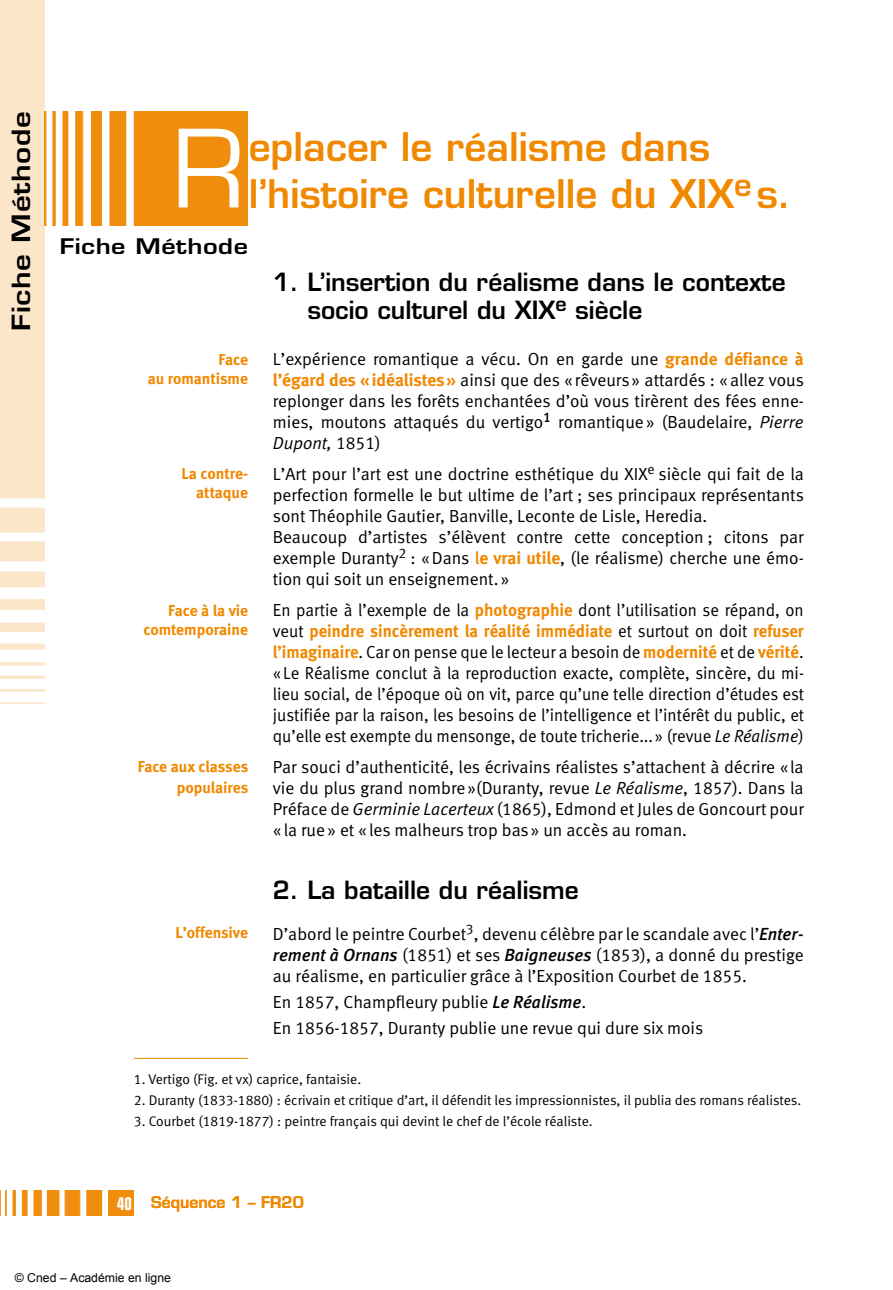
<style>
.page{position:relative;width:893px;height:1290px;background:#fff}
.page>*{position:absolute;margin:0;border:0;box-sizing:border-box;transform-origin:0 0}
.t1{font:105px "Eurostile LT Std";color:#fff}
.t2{font:600 38.5px/47.2px "Eurostile LT Std";color:#f08800}
.t3{font:700 35px "Eurostile LT Std";color:#fff}
.t4{font:600 24.5px/28px "Eurostile LT Std";color:#000}
.t5{font:600 24.5px "Eurostile LT Std";letter-spacing:.02em;color:#000;scale:1.2 1}
.t6{font:700 24.5px "Eurostile LT Std";letter-spacing:.04em;color:#fff;scale:.9 1}
.t7{font:600 21px "Eurostile LT Std";letter-spacing:.02em;color:#000;scale:1.2 1}
.t8{font:17.5px/21px "Meta Normal LF";color:#000;text-align:justify}
.t9{font:17.5px/21px "Meta Normal LF";color:#000;text-align:justify;scale:.96 1}
.t10{font:17.5px "Meta Bold LF";color:#f08800;scale:.96 1}
.t11{font:15.75px/18.9px "Meta Bold LF";color:#f08800;text-align:right}
.t12{font:600 15.75px "Eurostile LT Std";color:#f08800}
.t13{font:14px "Meta Normal LF";color:#000}
.t14{font:12.25px "Arial";color:#000}
.s1{font-family:"Meta Bold LF";color:#f08800}
.s2{font-style:italic}
.s3{font-family:"Meta Medium LF";color:#f08800}
.s4{font-family:"Meta Normal LF";color:#000}
.s5{font-family:"Meta Medium LF";font-style:italic}
.s6{font-weight:700;font-stretch:condensed;font-size:17.5px;color:#fff}
</style>
<div class="page">
<img style="left:0;top:1190px;width:134px;height:25px">
<img style="left:45px;top:112px;width:203px;height:114px">
<hr style="left:134px;top:1058px;width:114px;height:1px;background:#f08800">
<h3 class="t5" style="left:6px;top:331px;width:185px;rotate:-90deg">Fiche Méthode</h3>
<h1 class="t1" style="left:171px;top:106px;width:75px">R</h1>
<h2 class="t2" style="left:249px;top:123px;width:544px">eplacer le réalisme dans l’histoire culturelle du XIX<sup>e</sup> s.</h2>
<h3 class="t6" style="left:139px;top:124px;width:116px">Chapitre</h3>
<h3 class="t3" style="left:178px;top:161px;width:27px">1</h3>
<p class="t7" style="left:60px;top:233px;width:158px">Fiche Méthode</p>
<p class="t11" style="left:148px;top:350px;width:102px">Face<br>au romantisme</p>
<p class="t11" style="left:182px;top:464px;width:68px">La contre&shy;attaque</p>
<p class="t11" style="left:143px;top:601px;width:106px">Face à la vie comtemporaine</p>
<p class="t11" style="left:138px;top:756px;width:112px;line-height:21px">Face aux classes populaires</p>
<p class="t11" style="left:175px;top:923px;width:74px">L’offensive</p>
<h3 class="t4" style="left:307px;top:268px;width:480px;text-indent:-35px">1. L’insertion du réalisme dans le contexte socio culturel du XIX<sup>e</sup> siècle</h3>
<p class="t8" style="left:273px;top:348px;width:533px">L’expérience romantique a vécu. On en garde une <span class="s1">grande défiance à l’égard des «idéalistes»</span> ainsi que des «rêveurs» attardés : «allez vous replonger dans les forêts enchantées d’où vous tirèrent des fées enne&shy;mies, moutons attaqués du vertigo<sup>1</sup> romantique» (Baudelaire, <span class="s2">Pierre Dupont,</span> 1851)</p>
<p class="t8" style="left:273px;top:463px;width:533px;text-align:left">L’Art pour l’art est une doctrine esthétique du XIX<sup>e</sup> siècle qui fait de la perfection formelle le but ultime de l’art ; ses principaux représentants sont Théophile Gautier, Banville, Leconte de Lisle, Heredia.<br>Beaucoup d’artistes s’élèvent contre cette conception ; citons par exemple Duranty<sup>2</sup> : «Dans <span class="s3">l</span><span class="s1">e vrai utile</span>, (le réalisme) cherche une émo&shy;tion qui soit un enseignement.»</p>
<p class="t9" style="left:273px;top:599px;width:555px">En partie à l’exemple de la <span class="s1">photographie</span> dont l’utilisation se répand, on</p>
<p class="t10" style="left:273px;top:620px;width:554px"><span class="s4">veut</span> peindre sincèrement la réalité immédiate <span class="s4">et surtout on doit</span> refuser</p>
<p class="t9" style="left:273px;top:641px;width:555px"><span class="s1">l’imaginaire</span>. Car on pense que le lecteur a besoin de <span class="s1">modernité</span> et de <span class="s1">vérité</span>. « Le Réalisme conclut à la reproduction exacte, complète, sincère, du mi&shy;lieu social, de l’époque où on vit, parce qu’une telle direction d’études est justifiée par la raison, les besoins de l’intelligence et l’intérêt du public, et qu’elle est exempte du mensonge, de toute tricherie...» (revue <span class="s2">Le Réalisme</span>)</p>
<p class="t8" style="left:273px;top:756px;width:532px">Par souci d’authenticité, les écrivains réalistes s’attachent à décrire «la vie du plus grand nombre»(Duranty, revue <span class="s2">Le Réalisme</span>, 1857). Dans la Préface de <span class="s2">Germinie Lacerteux</span> (1865), Edmond et Jules de Goncourt pour « la rue» et « les malheurs trop bas» un accès au roman.</p>
<h3 class="t4" style="left:273px;top:875px;width:307px">2. La bataille du réalisme</h3>
<p class="t8" style="left:273px;top:923px;width:532px">D’abord le peintre Courbet<sup>3</sup>, devenu célèbre par le scandale avec l’<span class="s5">Enter&shy;rement à Ornans</span> (1851) et ses <span class="s5">Baigneuses</span> (1853), a donné du prestige au réalisme, en particulier grâce à l’Exposition Courbet de 1855.</p>
<p class="t8" style="left:273px;top:988px;width:432px;line-height:25.9px">En 1857, Champfleury publie <span class="s5">Le Réalisme</span>.<br>En 1856-1857, Duranty publie une revue qui dure six mois</p>
<p class="t13" style="left:134px;top:1070px;width:229px">1. Vertigo (Fig. et vx) caprice, fantaisie.</p>
<p class="t13" style="left:134px;top:1091px;width:669px">2. Duranty (1833-1880) : écrivain et critique d’art, il défendit les impressionnistes, il publia des romans réalistes.</p>
<p class="t13" style="left:134px;top:1112px;width:460px">3. Courbet (1819-1877) : peintre français qui devint le chef de l’école réaliste.</p>
<p class="t12" style="left:117px;top:1193px;width:188px"><span class="s6">40</span> Séquence 1 – FR20</p>
<p class="t14" style="left:15px;top:1271px;width:158px">© Cned – Académie en ligne</p>
</div>
